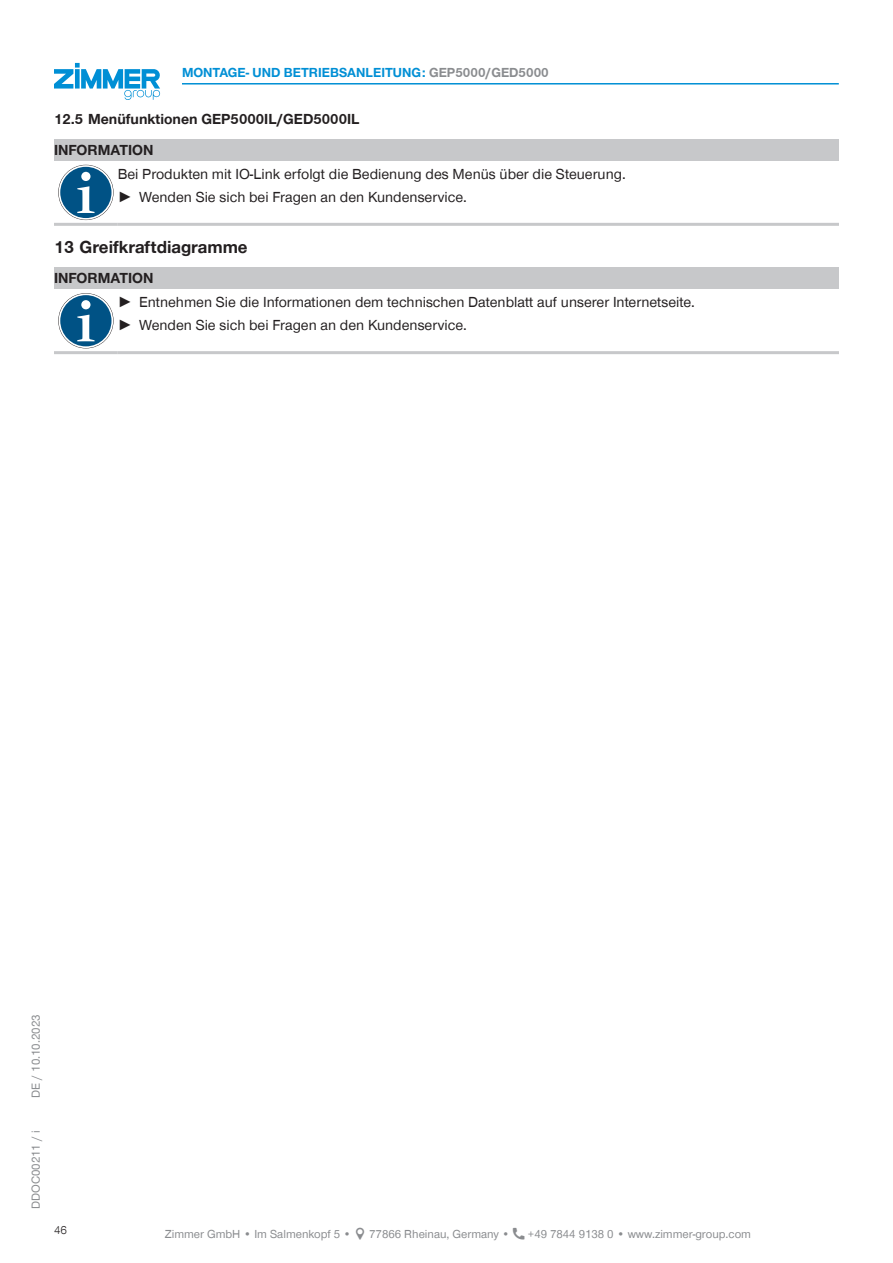
<style>
.page{position:relative;width:893px;height:1263px;background:#fff}
.page>*{position:absolute;margin:0;border:0;box-sizing:border-box;transform-origin:0 0}
.t1{font:700 18px "Zimmer Group Sans Global";color:#231f20}
.CB_AF_TD-Text{font:15px "Zimmer Group Sans Global";color:#231f20}
.CB_AF_TD-Signalwort{font:700 15px "Zimmer Group Sans Global";color:#231f20}
.CB_AF_TD-Kopfzeile{font:700 13.5px "Zimmer Group Sans Global";color:#008fd5}
.CB_AF_TD-Fusszeile{font:12px "Zimmer Group Sans Global";color:#8a8c8f}
.CB_AF_TD-Seitenrand{font:12px "Zimmer Group Sans";color:#8a8c8f}
.CB_AF_Seitenzahl_links{font:300 12px "Zimmer Group Sans";color:#231f20}
.s1{color:#8a8c8f}
.s2{font-family:"Zimmer Group Sans"}
</style>
<div class="page">
<svg style="left:54px;top:63px;width:106px;height:37px"></svg>
<div style="left:54px;top:139px;width:785px;height:22px;background:#c7c8ca"></div>
<hr style="left:54px;top:223px;width:64px;height:3px;background:#c7c8ca">
<hr style="left:118px;top:223px;width:721px;height:3px;background:#c7c8ca">
<svg style="left:58px;top:165px;width:56px;height:55px"></svg>
<svg style="left:59px;top:165px;width:54px;height:55px"></svg>
<div style="left:60px;top:167px;width:52px;height:51px;background:#005285;border-radius:50%"></div>
<svg style="left:77px;top:186px;width:18px;height:27px"></svg>
<div style="left:81px;top:172px;width:9px;height:9px;background:#fff;border-radius:50%"></div>
<div style="left:54px;top:268px;width:785px;height:21px;background:#c7c8ca"></div>
<hr style="left:54px;top:351px;width:64px;height:3px;background:#c7c8ca">
<hr style="left:118px;top:351px;width:721px;height:3px;background:#c7c8ca">
<svg style="left:58px;top:293px;width:56px;height:55px"></svg>
<svg style="left:59px;top:293px;width:54px;height:55px"></svg>
<div style="left:60px;top:295px;width:52px;height:51px;background:#005285;border-radius:50%"></div>
<svg style="left:77px;top:315px;width:18px;height:26px"></svg>
<div style="left:81px;top:300px;width:9px;height:9px;background:#fff;border-radius:50%"></div>
<hr style="left:182px;top:83px;width:657px;height:2px;background:#008fd5">
<p class="CB_AF_TD-Kopfzeile" style="left:182px;top:65px;width:368px">MONTAGE- UND BETRIEBSANLEITUNG: <span class="s1">GEP5000/GED5000</span></p>
<p class="CB_AF_TD-Signalwort" style="left:54px;top:110px;width:307px">12.5 Menüfunktionen GEP5000IL/GED5000IL</p>
<p class="CB_AF_TD-Signalwort" style="left:54px;top:141px;width:101px">INFORMATION</p>
<p class="CB_AF_TD-Text" style="left:118px;top:165px;width:510px">Bei Produkten mit IO-Link erfolgt die Bedienung des Menüs über die Steuerung.</p>
<p class="CB_AF_TD-Text" style="left:118px;top:188px;width:351px"><span class="s2">►</span> Wenden Sie sich bei Fragen an den Kundenservice.</p>
<p class="t1" style="left:54px;top:236px;width:195px">13 Greifkraftdiagramme</p>
<p class="CB_AF_TD-Signalwort" style="left:54px;top:269px;width:101px">INFORMATION</p>
<p class="CB_AF_TD-Text" style="left:118px;top:293px;width:579px"><span class="s2">►</span> Entnehmen Sie die Informationen dem technischen Datenblatt auf unserer Internetseite.</p>
<p class="CB_AF_TD-Text" style="left:118px;top:316px;width:351px"><span class="s2">►</span> Wenden Sie sich bei Fragen an den Kundenservice.</p>
<p class="CB_AF_TD-Seitenrand" style="left:28px;top:1097px;width:85px;rotate:-90deg">DE / 10.10.2023</p>
<p class="CB_AF_TD-Seitenrand" style="left:28px;top:1209px;width:80px;rotate:-90deg">DDOC00211 / i</p>
<p class="CB_AF_Seitenzahl_links" style="left:54px;top:1222px;width:15px">46</p>
<p class="CB_AF_TD-Fusszeile" style="left:165px;top:1227px;width:188px">Zimmer GmbH • Im Salmenkopf 5 •</p>
<p class="CB_AF_TD-Fusszeile" style="left:369px;top:1227px;width:142px">77866 Rheinau, Germany •</p>
<p class="CB_AF_TD-Fusszeile" style="left:528px;top:1227px;width:225px">+49 7844 9138 0 • www.zimmer-group.com</p>
</div>
